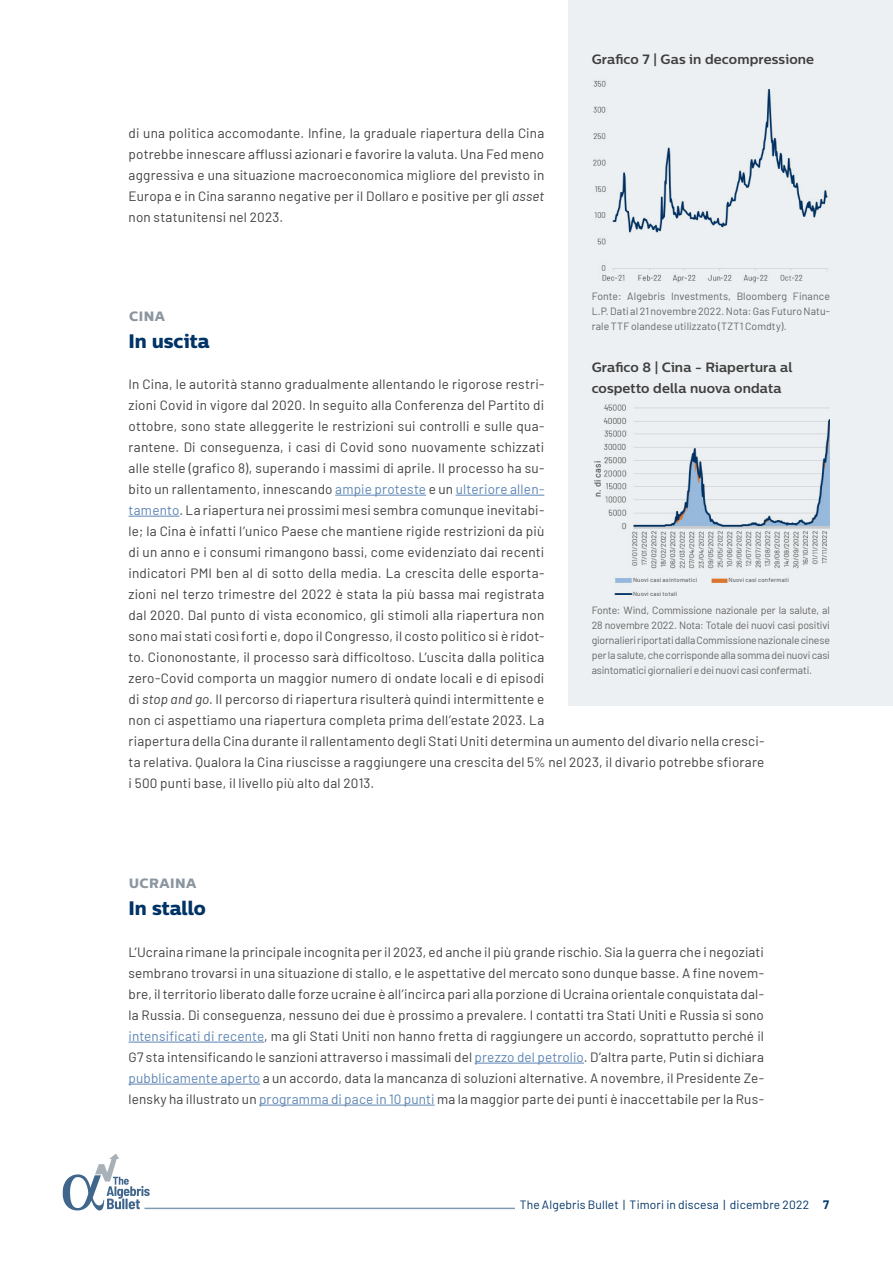
<style>
.page{position:relative;width:893px;height:1263px;background:#fff}
.page>*{position:absolute;margin:0;border:0;box-sizing:border-box;transform-origin:0 0}
.t1{font:19.5px "Centrale Sans X Bold";letter-spacing:-.005em;color:#036}
.t2{font:13.5px/21px "Barlow";letter-spacing:.015em;color:#404040;text-align:justify}
.t3{font:700 13.5px/21px "Centrale Sans";letter-spacing:.01em;color:#404040}
.t4{font:13.5px "Centrale Sans X Bold";letter-spacing:.035em;color:#8c96a0}
.t5{font:12px "Barlow";letter-spacing:.01em;color:#036}
.t6{font:10.5px/15px "Barlow";letter-spacing:-.005em;color:#646464;text-align:justify}
.t7{font:500 9px "Barlow";letter-spacing:.035em;color:#4d4d4d}
.t8{font:500 6px "Barlow";letter-spacing:.03em;color:#666}
.s1{font-style:italic}
.s2{color:#5d84b4}
.s3{font-weight:700}
</style>
<div class="page">
<hr style="left:144px;top:1208px;width:371px;height:1px;background:#036">
<svg style="left:63px;top:1154px;width:87px;height:56px"></svg>
<hr style="left:335px;top:495px;width:91px;height:1px;background:#5d84b4">
<hr style="left:456px;top:495px;width:88px;height:1px;background:#5d84b4">
<hr style="left:129px;top:516px;width:50px;height:1px;background:#5d84b4">
<div style="left:568px;top:0;width:325px;height:705px;background:#edf0f2"></div>
<img style="left:593px;top:80px;width:235px;height:203px">
<img style="left:603px;top:404px;width:227px;height:191px">
<div style="left:633px;top:576px;width:77px;height:12px;background:#edf0f2"></div>
<div style="left:592px;top:436px;width:12px;height:61px;background:#edf0f2"></div>
<div style="left:728px;top:576px;width:78px;height:12px;background:#edf0f2"></div>
<div style="left:633px;top:590px;width:77px;height:8px;background:#edf0f2"></div>
<hr style="left:129px;top:1042px;width:135px;height:1px;background:#5d84b4">
<hr style="left:475px;top:1063px;width:109px;height:1px;background:#5d84b4">
<hr style="left:129px;top:1084px;width:131px;height:1px;background:#5d84b4">
<hr style="left:259px;top:1105px;width:176px;height:1px;background:#5d84b4">
<p class="t2" style="left:129px;top:122px;width:417px">di una politica accomodante. Infine, la graduale riapertura della Cina potrebbe innescare afflussi azionari e favorire la valuta. Una Fed meno aggressiva e una situazione macroeconomica migliore del previsto in Europa e in Cina saranno negative per il Dollaro e positive per gli <span class="s1">asset </span>non statunitensi nel 2023.</p>
<p class="t4" style="left:129px;top:308px;width:37px">CINA</p>
<h1 class="t1" style="left:129px;top:329px;width:83px">In uscita</h1>
<p class="t3" style="left:592px;top:49px;width:224px">Grafico 7 | Gas in decompressione</p>
<p class="t6" style="left:592px;top:288px;width:240px">Fonte: Algebris Investments, Bloomberg Finance L.P. Dati al 21 novembre 2022. Nota: Gas Futuro Natu&shy;rale TTF olandese utilizzato (TZT1 Comdty).</p>
<p class="t3" style="left:592px;top:357px;width:202px">Grafico 8 | Cina - Riapertura al cospetto della nuova ondata</p>
<p class="t2" style="left:129px;top:373px;width:637px;text-align:left">In Cina, le autorità stanno gradualmente allentando le rigorose restri-<br>zioni Covid in vigore dal 2020. In seguito alla Conferenza del Partito di<br>ottobre, sono state alleggerite le restrizioni sui controlli e sulle qua-<br>rantene. Di conseguenza, i casi di Covid sono nuovamente schizzati<br>alle stelle (grafico 8), superando i massimi di aprile. Il processo ha su-<br>bito un rallentamento, innescando <span class="s2">ampie proteste</span> e un <span class="s2">ulteriore allen-<br>tamento</span>. La riapertura nei prossimi mesi sembra comunque inevitabi-<br>le; la Cina è infatti l’unico Paese che mantiene rigide restrizioni da più<br>di un anno e i consumi rimangono bassi, come evidenziato dai recenti<br>indicatori PMI ben al di sotto della media. La crescita delle esporta-<br>zioni nel terzo trimestre del 2022 è stata la più bassa mai registrata<br>dal 2020. Dal punto di vista economico, gli stimoli alla riapertura non<br>sono mai stati così forti e, dopo il Congresso, il costo politico si è ridot-<br>to. Ciononostante, il processo sarà difficoltoso. L’uscita dalla politica<br>zero-Covid comporta un maggior numero di ondate locali e di episodi<br>di <span class="s1">stop and go</span>. Il percorso di riapertura risulterà quindi intermittente e<br>non ci aspettiamo una riapertura completa prima dell’estate 2023. La<br>riapertura della Cina durante il rallentamento degli Stati Uniti determina un aumento del divario nella cresci&shy;ta relativa. Qualora la Cina riuscisse a raggiungere una crescita del 5% nel 2023, il divario potrebbe sfiorare i 500 punti base, il livello più alto dal 2013.</p>
<p class="t7" style="left:591px;top:497px;width:37px;rotate:-90deg">n. di casi</p>
<p class="t8" style="left:633px;top:576px;width:66px">Nuovi casi asintomatici</p>
<p class="t8" style="left:728px;top:576px;width:62px">Nuovi casi confermati</p>
<p class="t8" style="left:633px;top:590px;width:46px">Nuovi casi totali</p>
<p class="t6" style="left:592px;top:602px;width:240px">Fonte: Wind, Commissione nazionale per la salute, al 28 novembre 2022. Nota: Totale dei nuovi casi positivi giornalieri riportati dalla Commissione nazionale cinese per la salute, che corrisponde alla somma dei nuovi casi asintomatici giornalieri e dei nuovi casi confermati.</p>
<p class="t4" style="left:129px;top:875px;width:69px">UCRAINA</p>
<h1 class="t1" style="left:129px;top:896px;width:79px">In stallo</h1>
<p class="t2" style="left:129px;top:941px;width:637px">L’Ucraina rimane la principale incognita per il 2023, ed anche il più grande rischio. Sia la guerra che i negoziati sembrano trovarsi in una situazione di stallo, e le aspettative del mercato sono dunque basse. A fine novem&shy;bre, il territorio liberato dalle forze ucraine è all’incirca pari alla porzione di Ucraina orientale conquistata dal&shy;la Russia. Di conseguenza, nessuno dei due è prossimo a prevalere. I contatti tra Stati Uniti e Russia si sono <span class="s2">intensificati di recente</span>, ma gli Stati Uniti non hanno fretta di raggiungere un accordo, soprattutto perché il G7 sta intensificando le sanzioni attraverso i massimali del <span class="s2">prezzo del petrolio</span>. D’altra parte, Putin si dichiara <span class="s2">pubblicamente aperto</span> a un accordo, data la mancanza di soluzioni alternative. A novembre, il Presidente Ze&shy;lensky ha illustrato un <span class="s2">programma di pace in 10 punti</span> ma la maggior parte dei punti è inaccettabile per la Rus-</p>
<p class="t5" style="left:520px;top:1196px;width:311px">The Algebris Bullet | Timori in discesa | dicembre 2022 <span class="s3">7</span></p>
</div>
